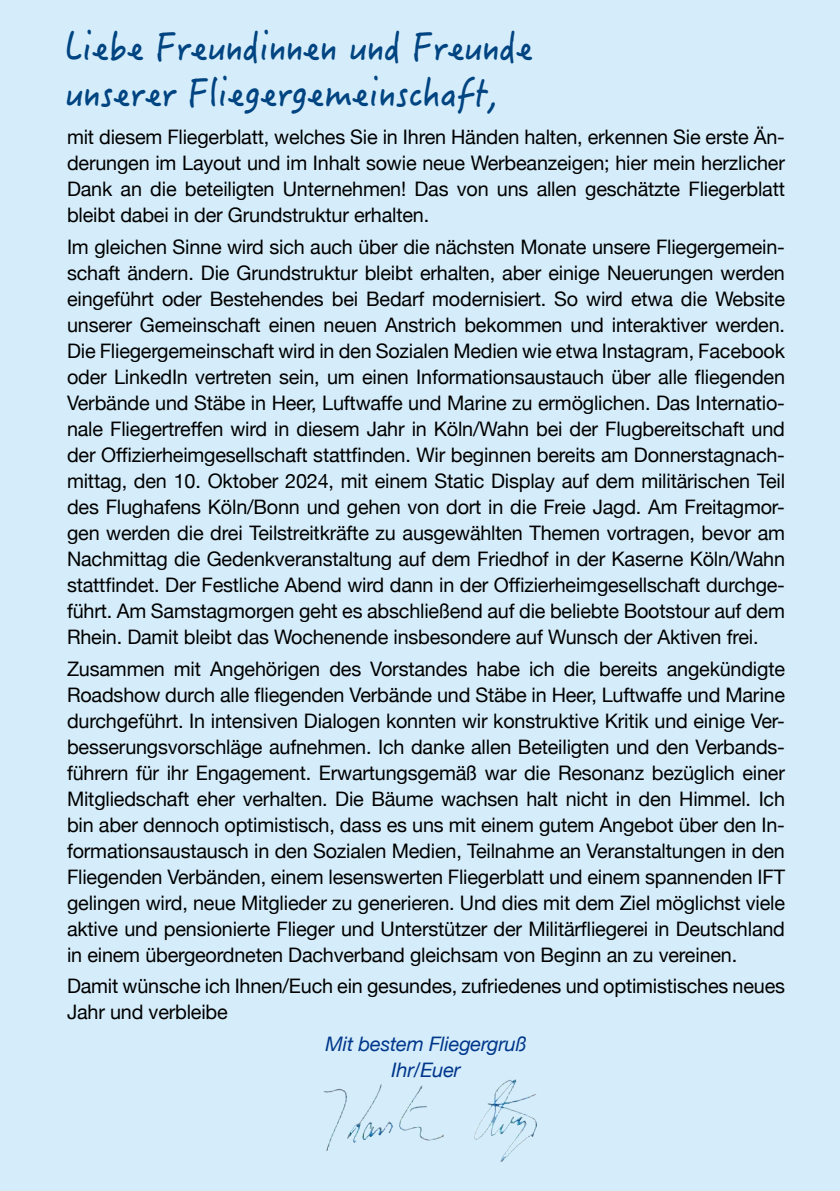
<style>
.page{position:relative;width:840px;height:1191px;background:#fff}
.page>*{position:absolute;margin:0;border:0;box-sizing:border-box;transform-origin:0 0}
.t1{font:38px/45.6px "Hanzi Pen TC W5";letter-spacing:-.01em;color:#004481;scale:.96 1}
.t2{font:20px/26px "Helvetica Neue";letter-spacing:-.01em;color:#000;text-align:justify}
.t3{font:italic 20px/26px "Helvetica Neue";letter-spacing:-.01em;color:#00378b;text-align:center}
</style>
<div class="page">
<div style="left:0;top:0;width:839px;height:1191px;background:#d5edfa"></div>
<img style="left:474px;top:1079px;width:62px;height:83px">
<h1 class="t1" style="left:65px;top:23px;width:488px">Liebe Freundinnen und Freunde unserer Fliegergemeinschaft,</h1>
<p class="t2" style="left:67px;top:125px;width:719px">mit diesem Fliegerblatt, welches Sie in Ihren Händen halten, erkennen Sie erste Än&shy;derungen im Layout und im Inhalt sowie neue Werbeanzeigen; hier mein herzlicher Dank an die beteiligten Unternehmen! Das von uns allen geschätzte Fliegerblatt bleibt dabei in der Grundstruktur erhalten.</p>
<p class="t2" style="left:67px;top:235px;width:719px">Im gleichen Sinne wird sich auch über die nächsten Monate unsere Fliegergemein&shy;schaft ändern. Die Grundstruktur bleibt erhalten, aber einige Neuerungen werden eingeführt oder Bestehendes bei Bedarf modernisiert. So wird etwa die Website unserer Gemeinschaft einen neuen Anstrich bekommen und interaktiver werden.<br>Die Fliegergemeinschaft wird in den Sozialen Medien wie etwa Instagram, Facebook oder LinkedIn vertreten sein, um einen Informationsaustauch über alle fliegenden Verbände und Stäbe in Heer, Luftwaffe und Marine zu ermöglichen. Das Internatio&shy;nale Fliegertreffen wird in diesem Jahr in Köln/Wahn bei der Flugbereitschaft und der Offizierheimgesellschaft stattfinden. Wir beginnen bereits am Donnerstagnach&shy;mittag, den 10. Oktober 2024, mit einem Static Display auf dem militärischen Teil des Flughafens Köln/Bonn und gehen von dort in die Freie Jagd. Am Freitagmor&shy;gen werden die drei Teilstreitkräfte zu ausgewählten Themen vortragen, bevor am Nachmittag die Gedenkveranstaltung auf dem Friedhof in der Kaserne Köln/Wahn stattfindet. Der Festliche Abend wird dann in der Offizierheimgesellschaft durchge&shy;führt. Am Samstagmorgen geht es abschließend auf die beliebte Bootstour auf dem Rhein. Damit bleibt das Wochenende insbesondere auf Wunsch der Aktiven frei.</p>
<p class="t2" style="left:67px;top:656px;width:719px">Zusammen mit Angehörigen des Vorstandes habe ich die bereits angekündigte Roadshow durch alle fliegenden Verbände und Stäbe in Heer, Luftwaffe und Marine durchgeführt. In intensiven Dialogen konnten wir konstruktive Kritik und einige Ver&shy;besserungsvorschläge aufnehmen. Ich danke allen Beteiligten und den Verbands&shy;führern für ihr Engagement. Erwartungsgemäß war die Resonanz bezüglich einer Mitgliedschaft eher verhalten. Die Bäume wachsen halt nicht in den Himmel. Ich bin aber dennoch optimistisch, dass es uns mit einem gutem Angebot über den In&shy;formationsaustausch in den Sozialen Medien, Teilnahme an Veranstaltungen in den Fliegenden Verbänden, einem lesenswerten Fliegerblatt und einem spannenden IFT gelingen wird, neue Mitglieder zu generieren. Und dies mit dem Ziel möglichst viele aktive und pensionierte Flieger und Unterstützer der Militärfliegerei in Deutschland in einem übergeordneten Dachverband gleichsam von Beginn an zu vereinen.</p>
<p class="t2" style="left:67px;top:974px;width:719px">Damit wünsche ich Ihnen/Euch ein gesundes, zufriedenes und optimistisches neues<br>Jahr und verbleibe</p>
<p class="t3" style="left:325px;top:1032px;width:202px">Mit bestem Fliegergruß<br>Ihr/Euer</p>
</div>
